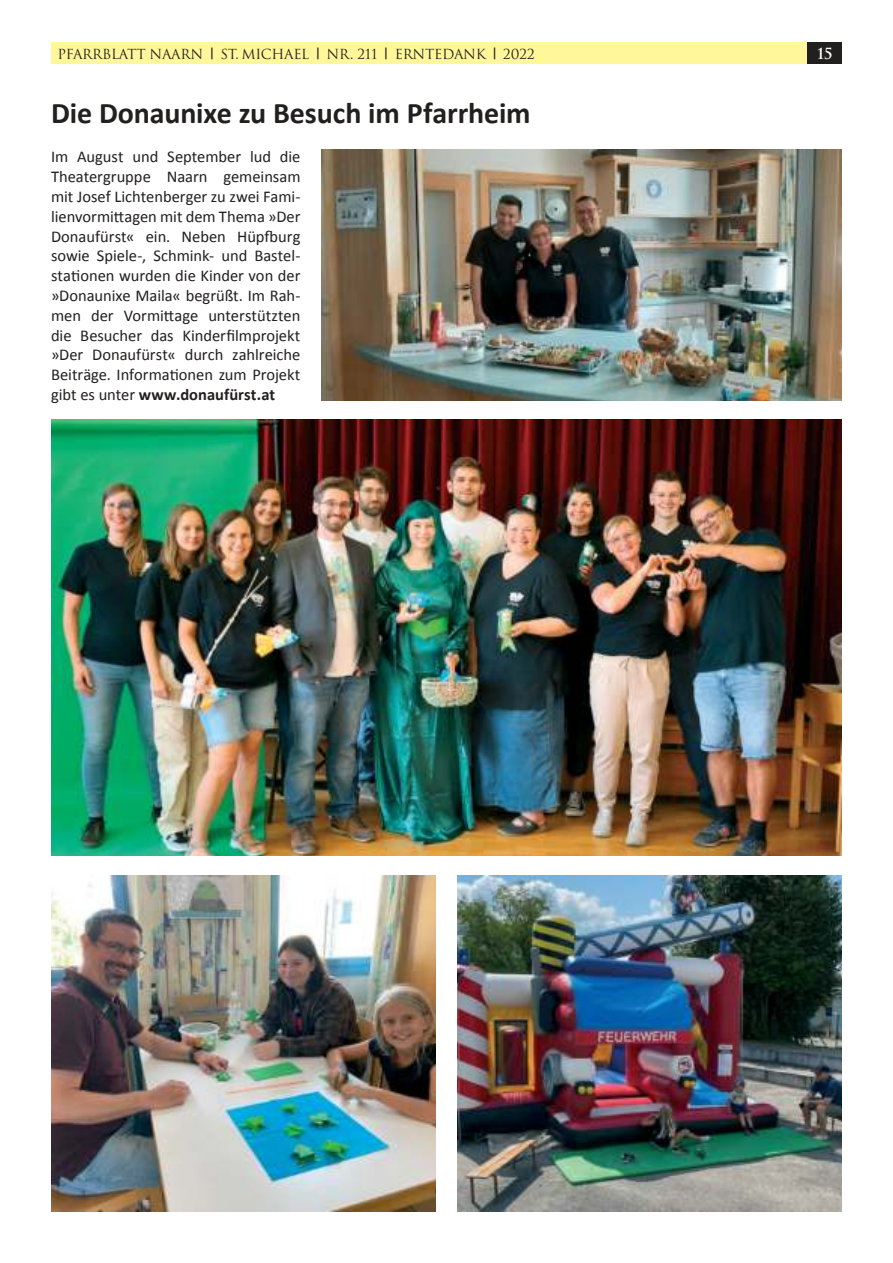
<style>
.page{position:relative;width:893px;height:1263px;background:#fff}
.page>*{position:absolute;margin:0;border:0;box-sizing:border-box;transform-origin:0 0}
.t1{font:700 30px "Calibri";letter-spacing:-.005em;color:#221f1f}
.t2{font:16.5px/19.8px "Calibri";color:#221f1f;text-align:justify}
.t3{font:700 15px "Trajan";color:#fff}
.t4{font:13.5px "Trajan";letter-spacing:-.02em;color:#221f1f}
.s1{font-family:"Calibri";font-weight:300}
.s2{font-weight:700}
</style>
<div class="page">
<div style="left:51px;top:43px;width:757px;height:21px;background:#fff799"></div>
<div style="left:808px;top:43px;width:34px;height:21px;background:#221f1f"></div>
<img style="left:457px;top:875px;width:385px;height:337px">
<img style="left:51px;top:875px;width:385px;height:337px">
<img style="left:322px;top:150px;width:520px;height:250px">
<img style="left:51px;top:420px;width:791px;height:435px">
<p class="t4" style="left:57px;top:46px;width:479px">PFARRBLATT NAARN <span class="s1">|</span> ST. MICHAEL <span class="s1">|</span> NR. 211 <span class="s1">|</span> ERNTEDANK <span class="s1">|</span> 2022</p>
<p class="t3" style="left:817px;top:45px;width:17px">15</p>
<h1 class="t1" style="left:51px;top:94px;width:481px">Die Donaunixe zu Besuch im Pfarrheim</h1>
<p class="t2" style="left:51px;top:147px;width:251px">Im August und September lud die Theatergruppe Naarn gemeinsam mit Josef Lichtenberger zu zwei Fami&shy;lienvormittagen mit dem Thema »Der Donaufürst« ein. Neben Hüpfburg sowie Spiele-, Schmink- und Bastel&shy;stationen wurden die Kinder von der »Donaunixe Maila« begrüßt. Im Rah&shy;men der Vormittage unterstützten die Besucher das Kinderfilmprojekt »Der Donaufürst« durch zahlreiche Beiträge. Informationen zum Projekt gibt es unter <span class="s2">www.donaufürst.at</span></p>
</div>
